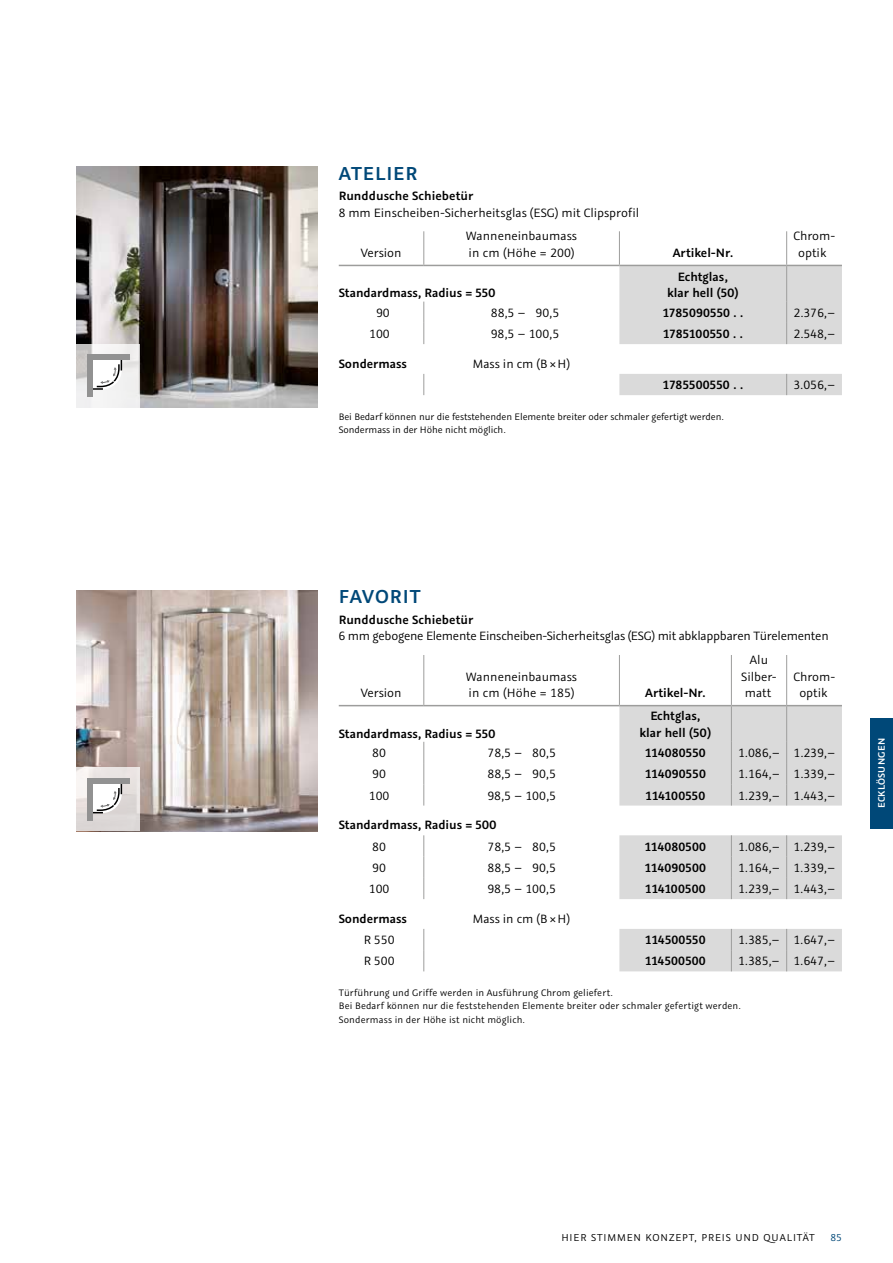
<style>
.page{position:relative;width:893px;height:1263px;background:#fff}
.page>*{position:absolute;margin:0;border:0;box-sizing:border-box;transform-origin:0 0}
.t1{font:600 21px "Graublau Sans";letter-spacing:.045em;color:#004878}
.t2{font:13.5px/16.5px "Graublau Sans";letter-spacing:-.005em;color:#000;text-align:center}
.t3{font:600 13.5px/16.5px "Graublau Sans";letter-spacing:-.005em;color:#000;text-align:center}
.t4{font:11.25px "Graublau Sans";letter-spacing:.08em;color:#000}
.t5{font:11.25px "Graublau Sans";color:#004878}
.t6{font:10.5px/13.5px "Graublau Sans";letter-spacing:.005em;color:#000}
.t7{font:600 10.5px "Graublau Sans";letter-spacing:.03em;color:#fff}
</style>
<div class="page">
<div style="left:870px;top:718px;width:23px;height:110px;background:#004878"></div>
<img style="left:77px;top:167px;width:240px;height:240px">
<hr style="left:339px;top:265px;width:85px;height:1px;background:#9d9d9c">
<hr style="left:424px;top:265px;width:195px;height:1px;background:#9d9d9c">
<hr style="left:424px;top:231px;width:1px;height:34px;background:#9d9d9c">
<svg style="left:424px;top:302px;width:1px;height:42px"></svg>
<hr style="left:786px;top:231px;width:1px;height:34px;background:#9d9d9c">
<hr style="left:619px;top:231px;width:1px;height:34px;background:#9d9d9c">
<svg style="left:424px;top:374px;width:1px;height:21px"></svg>
<svg style="left:619px;top:265px;width:223px;height:130px"></svg>
<svg style="left:77px;top:344px;width:63px;height:63px;fill:#f0eff0"></svg>
<div style="left:87px;top:354px;width:5px;height:43px;background:#929292"></div>
<div style="left:87px;top:354px;width:42px;height:6px;background:#929292"></div>
<svg style="left:92px;top:360px;width:31px;height:30px"></svg>
<svg style="left:619px;top:706px;width:223px;height:265px;fill:#dadada"></svg>
<hr style="left:339px;top:705px;width:85px;height:1px;background:#9d9d9c">
<hr style="left:424px;top:705px;width:195px;height:1px;background:#9d9d9c">
<hr style="left:424px;top:655px;width:1px;height:50px;background:#9d9d9c">
<svg style="left:424px;top:742px;width:1px;height:63px"></svg>
<svg style="left:424px;top:835px;width:1px;height:64px"></svg>
<svg style="left:424px;top:929px;width:1px;height:42px"></svg>
<hr style="left:731px;top:655px;width:1px;height:50px;background:#9d9d9c">
<hr style="left:786px;top:655px;width:1px;height:50px;background:#9d9d9c">
<hr style="left:619px;top:655px;width:1px;height:50px;background:#9d9d9c">
<hr style="left:619px;top:705px;width:112px;height:1px;background:#9d9d9c">
<hr style="left:731px;top:706px;width:1px;height:36px;background:#9d9d9c">
<hr style="left:786px;top:706px;width:1px;height:36px;background:#9d9d9c">
<svg style="left:731px;top:742px;width:1px;height:63px"></svg>
<svg style="left:786px;top:742px;width:1px;height:63px"></svg>
<svg style="left:731px;top:835px;width:1px;height:64px"></svg>
<svg style="left:786px;top:835px;width:1px;height:64px"></svg>
<hr style="left:731px;top:705px;width:56px;height:1px;background:#9d9d9c">
<hr style="left:787px;top:705px;width:55px;height:1px;background:#9d9d9c">
<svg style="left:731px;top:929px;width:1px;height:42px"></svg>
<svg style="left:786px;top:929px;width:1px;height:42px"></svg>
<img style="left:77px;top:590px;width:240px;height:241px">
<svg style="left:77px;top:767px;width:63px;height:64px;background:#e3dedd"></svg>
<div style="left:87px;top:778px;width:5px;height:42px;background:#929292"></div>
<div style="left:87px;top:778px;width:42px;height:5px;background:#929292"></div>
<svg style="left:92px;top:783px;width:31px;height:31px"></svg>
<h1 class="t1" style="left:339px;top:160px;width:80px">ATELIER</h1>
<p class="t3" style="left:339px;top:188px;width:136px">Runddusche Schiebetür</p>
<p class="t2" style="left:339px;top:204px;width:302px">8 mm Einscheiben-Sicherheitsglas (ESG) mit Clipsprofil</p>
<p class="t2" style="left:361px;top:244px;width:42px">Version</p>
<p class="t2" style="left:466px;top:228px;width:112px;text-align:left">Wanneneinbaumass in cm (Höhe = 200)</p>
<p class="t3" style="left:339px;top:285px;width:158px">Standardmass, Radius = 550</p>
<p class="t3" style="left:673px;top:244px;width:62px">Artikel-Nr.</p>
<p class="t3" style="left:667px;top:268px;width:73px">Echtglas, klar hell (50)</p>
<p class="t2" style="left:793px;top:228px;width:43px">Chrom&shy;optik</p>
<p class="t2" style="left:376px;top:304px;width:15px">90</p>
<p class="t2" style="left:491px;top:304px;width:70px">88,5 – 90,5</p>
<p class="t3" style="left:662px;top:304px;width:83px">1785090550 . .</p>
<p class="t2" style="left:793px;top:304px;width:43px">2.376,–</p>
<p class="t2" style="left:369px;top:325px;width:22px">100</p>
<p class="t2" style="left:491px;top:325px;width:70px">98,5 – 100,5</p>
<p class="t3" style="left:663px;top:325px;width:82px">1785100550 . .</p>
<p class="t2" style="left:793px;top:325px;width:43px">2.548,–</p>
<p class="t3" style="left:339px;top:355px;width:70px">Sondermass</p>
<p class="t2" style="left:473px;top:355px;width:99px">Mass in cm (B × H)</p>
<p class="t3" style="left:663px;top:376px;width:82px">1785500550 . .</p>
<p class="t2" style="left:793px;top:377px;width:43px">3.056,–</p>
<p class="t6" style="left:339px;top:410px;width:387px">Bei Bedarf können nur die feststehenden Elemente breiter oder schmaler gefertigt werden.<br>Sondermass in der Höhe nicht möglich.</p>
<h1 class="t1" style="left:339px;top:583px;width:83px">FAVORIT</h1>
<p class="t3" style="left:339px;top:611px;width:136px">Runddusche Schiebetür</p>
<p class="t2" style="left:339px;top:628px;width:491px">6 mm gebogene Elemente Einscheiben-Sicherheitsglas (ESG) mit abklappbaren Türelementen</p>
<p class="t2" style="left:361px;top:685px;width:42px">Version</p>
<p class="t2" style="left:466px;top:668px;width:112px;text-align:left">Wanneneinbaumass in cm (Höhe = 185)</p>
<p class="t3" style="left:339px;top:725px;width:158px">Standardmass, Radius = 550</p>
<p class="t3" style="left:645px;top:684px;width:62px">Artikel-Nr.</p>
<p class="t3" style="left:639px;top:707px;width:73px">Echtglas, klar hell (50)</p>
<p class="t2" style="left:741px;top:652px;width:37px">Alu<br>Silber&shy;matt</p>
<p class="t2" style="left:793px;top:668px;width:43px">Chrom&shy;optik</p>
<p class="t2" style="left:372px;top:744px;width:15px">80</p>
<p class="t2" style="left:487px;top:744px;width:70px">78,5 – 80,5</p>
<p class="t3" style="left:645px;top:744px;width:62px">114080550</p>
<p class="t2" style="left:738px;top:744px;width:99px">1.086,– 1.239,–</p>
<p class="t2" style="left:372px;top:766px;width:15px">90</p>
<p class="t2" style="left:487px;top:766px;width:70px">88,5 – 90,5</p>
<p class="t3" style="left:645px;top:766px;width:63px">114090550</p>
<p class="t2" style="left:738px;top:766px;width:99px">1.164,– 1.339,–</p>
<p class="t2" style="left:369px;top:787px;width:22px">100</p>
<p class="t2" style="left:487px;top:787px;width:70px">98,5 – 100,5</p>
<p class="t3" style="left:645px;top:787px;width:62px">114100550</p>
<p class="t2" style="left:738px;top:787px;width:99px">1.239,– 1.443,–</p>
<p class="t3" style="left:339px;top:817px;width:159px">Standardmass, Radius = 500</p>
<p class="t2" style="left:372px;top:838px;width:15px">80</p>
<p class="t2" style="left:487px;top:838px;width:70px">78,5 – 80,5</p>
<p class="t3" style="left:644px;top:838px;width:63px">114080500</p>
<p class="t2" style="left:738px;top:838px;width:99px">1.086,– 1.239,–</p>
<p class="t2" style="left:372px;top:859px;width:15px">90</p>
<p class="t2" style="left:487px;top:859px;width:70px">88,5 – 90,5</p>
<p class="t3" style="left:644px;top:859px;width:63px">114090500</p>
<p class="t2" style="left:738px;top:859px;width:99px">1.164,– 1.339,–</p>
<p class="t2" style="left:369px;top:880px;width:22px">100</p>
<p class="t2" style="left:487px;top:880px;width:70px">98,5 – 100,5</p>
<p class="t3" style="left:645px;top:880px;width:62px">114100500</p>
<p class="t2" style="left:738px;top:880px;width:99px">1.239,– 1.443,–</p>
<p class="t3" style="left:339px;top:910px;width:70px">Sondermass</p>
<p class="t2" style="left:473px;top:910px;width:99px">Mass in cm (B × H)</p>
<p class="t2" style="left:364px;top:931px;width:32px">R 550</p>
<p class="t3" style="left:645px;top:931px;width:62px">114500550</p>
<p class="t2" style="left:738px;top:931px;width:99px">1.385,– 1.647,–</p>
<p class="t2" style="left:364px;top:953px;width:32px">R 500</p>
<p class="t3" style="left:645px;top:953px;width:63px">114500500</p>
<p class="t2" style="left:738px;top:953px;width:99px">1.385,– 1.647,–</p>
<p class="t6" style="left:339px;top:986px;width:403px">Türführung und Griffe werden in Ausführung Chrom geliefert.<br>Bei Bedarf können nur die feststehenden Elemente breiter oder schmaler gefertigt werden.<br>Sondermass in der Höhe ist nicht möglich.</p>
<p class="t7" style="left:875px;top:808px;width:72px;rotate:-90deg">ECKLÖSUNGEN</p>
<p class="t4" style="left:561px;top:1230px;width:255px">HIER STIMMEN KONZEPT, PREIS UND QUALITÄT</p>
<p class="t5" style="left:830px;top:1230px;width:13px">85</p>
</div>
